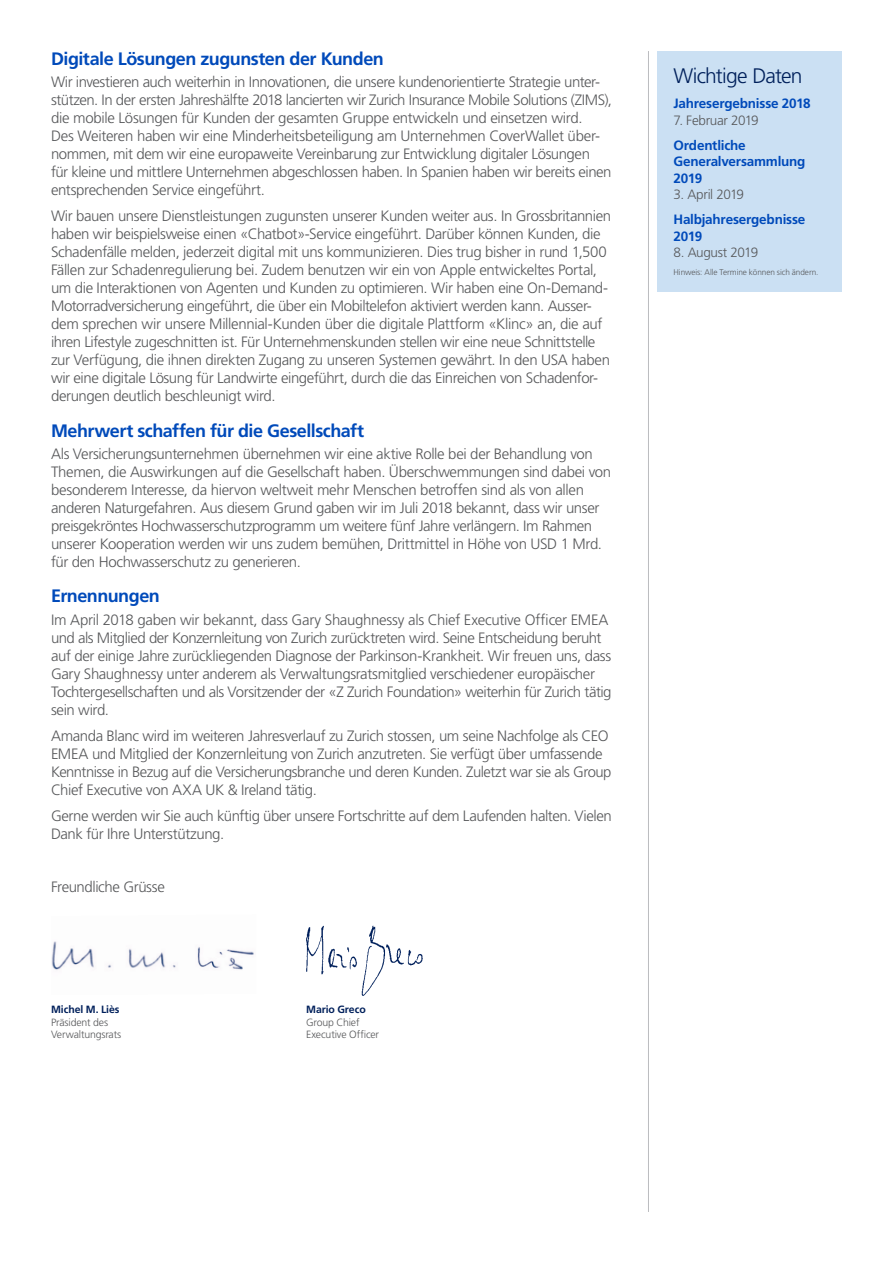
<style>
.page{position:relative;width:893px;height:1263px;background:#fff}
.page>*{position:absolute;margin:0;border:0;box-sizing:border-box;transform-origin:0 0}
.t1{font:300 21px "Frutiger LT Std";letter-spacing:-.035em;color:#00205b}
.t2{font:700 18px "Frutiger LT Std";letter-spacing:-.025em;color:#004aba}
.t3{font:300 15px/18px "Frutiger LT Std";letter-spacing:-.03em;color:#57585a}
.t4{font:700 13.5px/16.5px "Frutiger LT Std";letter-spacing:-.015em;color:#004aba}
.t5{font:300 13.5px "Frutiger LT Std";letter-spacing:-.025em;color:#57585a}
.t6{font:300 10.5px "Frutiger LT Std";letter-spacing:-.015em;color:#57585a}
.t7{font:700 10.5px "Frutiger LT Std";letter-spacing:-.005em;color:#00205b}
.t8{font:300 8.25px "Frutiger LT Std";letter-spacing:-.01em;color:#57585a}
</style>
<div class="page">
<hr style="left:648px;top:51px;width:1px;height:1161px;background:#bcbdc0">
<img style="left:51px;top:941px;width:203px;height:29px">
<img style="left:306px;top:926px;width:117px;height:70px">
<div style="left:657px;top:51px;width:185px;height:240px;background:#cbe0f3"></div>
<p class="t2" style="left:51px;top:48px;width:334px">Digitale Lösungen zugunsten der Kunden</p>
<p class="t3" style="left:51px;top:73px;width:562px">Wir investieren auch weiterhin in Innovationen, die unsere kundenorientierte Strategie unter&shy;stützen. In der ersten Jahreshälfte 2018 lancierten wir Zurich Insurance Mobile Solutions (ZIMS), die mobile Lösungen für Kunden der gesamten Gruppe entwickeln und einsetzen wird.<br>Des Weiteren haben wir eine Minderheitsbeteiligung am Unternehmen CoverWallet über&shy;nommen, mit dem wir eine europaweite Vereinbarung zur Entwicklung digitaler Lösungen<br>für kleine und mittlere Unternehmen abgeschlossen haben. In Spanien haben wir bereits einen entsprechenden Service eingeführt.</p>
<p class="t3" style="left:51px;top:207px;width:562px">Wir bauen unsere Dienstleistungen zugunsten unserer Kunden weiter aus. In Grossbritannien haben wir beispielsweise einen «Chatbot»-Service eingeführt. Darüber können Kunden, die Schadenfälle melden, jederzeit digital mit uns kommunizieren. Dies trug bisher in rund 1,500<br>Fällen zur Schadenregulierung bei. Zudem benutzen wir ein von Apple entwickeltes Portal, um die Interaktionen von Agenten und Kunden zu optimieren. Wir haben eine On-Demand-- Motorradversicherung eingeführt, die über ein Mobiltelefon aktiviert werden kann. Ausser&shy;dem sprechen wir unsere Millennial-Kunden über die digitale Plattform «Klinc» an, die auf ihren Lifestyle zugeschnitten ist. Für Unternehmenskunden stellen wir eine neue Schnittstelle zur Verfügung, die ihnen direkten Zugang zu unseren Systemen gewährt. In den USA haben wir eine digitale Lösung für Landwirte eingeführt, durch die das Einreichen von Schadenfor&shy;derungen deutlich beschleunigt wird.</p>
<p class="t2" style="left:51px;top:420px;width:315px">Mehrwert schaffen für die Gesellschaft</p>
<p class="t3" style="left:51px;top:445px;width:562px">Als Versicherungsunternehmen übernehmen wir eine aktive Rolle bei der Behandlung von Themen, die Auswirkungen auf die Gesellschaft haben. Überschwemmungen sind dabei von besonderem Interesse, da hiervon weltweit mehr Menschen betroffen sind als von allen anderen Naturgefahren. Aus diesem Grund gaben wir im Juli 2018 bekannt, dass wir unser preisgekröntes Hochwasserschutzprogramm um weitere fünf Jahre verlängern. Im Rahmen unserer Kooperation werden wir uns zudem bemühen, Drittmittel in Höhe von USD 1 Mrd. für den Hochwasserschutz zu generieren.</p>
<p class="t2" style="left:51px;top:585px;width:110px">Ernennungen</p>
<p class="t3" style="left:51px;top:611px;width:562px">Im April 2018 gaben wir bekannt, dass Gary Shaughnessy als Chief Executive Officer EMEA und als Mitglied der Konzernleitung von Zurich zurücktreten wird. Seine Entscheidung beruht auf der einige Jahre zurückliegenden Diagnose der Parkinson-Krankheit. Wir freuen uns, dass Gary Shaughnessy unter anderem als Verwaltungsratsmitglied verschiedener europäischer Tochtergesellschaften und als Vorsitzender der «Z Zurich Foundation» weiterhin für Zurich tätig sein wird.</p>
<p class="t3" style="left:51px;top:727px;width:562px">Amanda Blanc wird im weiteren Jahresverlauf zu Zurich stossen, um seine Nachfolge als CEO EMEA und Mitglied der Konzernleitung von Zurich anzutreten. Sie verfügt über umfassende Kenntnisse in Bezug auf die Versicherungsbranche und deren Kunden. Zuletzt war sie als Group Chief Executive von AXA UK &amp; Ireland tätig.</p>
<p class="t3" style="left:51px;top:807px;width:562px">Gerne werden wir Sie auch künftig über unsere Fortschritte auf dem Laufenden halten. Vielen<br>Dank für Ihre Unterstützung.</p>
<p class="t3" style="left:51px;top:878px;width:115px">Freundliche Grüsse</p>
<p class="t7" style="left:51px;top:1003px;width:70px">Michel M. Liès</p>
<p class="t7" style="left:306px;top:1003px;width:61px">Mario Greco</p>
<p class="t6" style="left:51px;top:1016px;width:59px">Präsident des</p>
<p class="t6" style="left:306px;top:1016px;width:55px">Group Chief</p>
<p class="t6" style="left:51px;top:1029px;width:72px">Verwaltungsrats</p>
<p class="t6" style="left:306px;top:1029px;width:74px">Executive Officer</p>
<h1 class="t1" style="left:673px;top:64px;width:131px">Wichtige Daten</h1>
<p class="t4" style="left:673px;top:95px;width:139px">Jahresergebnisse 2018</p>
<p class="t5" style="left:673px;top:112px;width:87px">7. Februar 2019</p>
<p class="t4" style="left:673px;top:137px;width:134px">Ordentliche<br>Generalversammlung<br>2019</p>
<p class="t5" style="left:673px;top:187px;width:72px">3. April 2019</p>
<p class="t4" style="left:673px;top:211px;width:133px">Halbjahresergebnisse<br>2019</p>
<p class="t5" style="left:673px;top:245px;width:86px">8. August 2019</p>
<p class="t8" style="left:673px;top:267px;width:146px">Hinweis: Alle Termine können sich ändern.</p>
</div>
